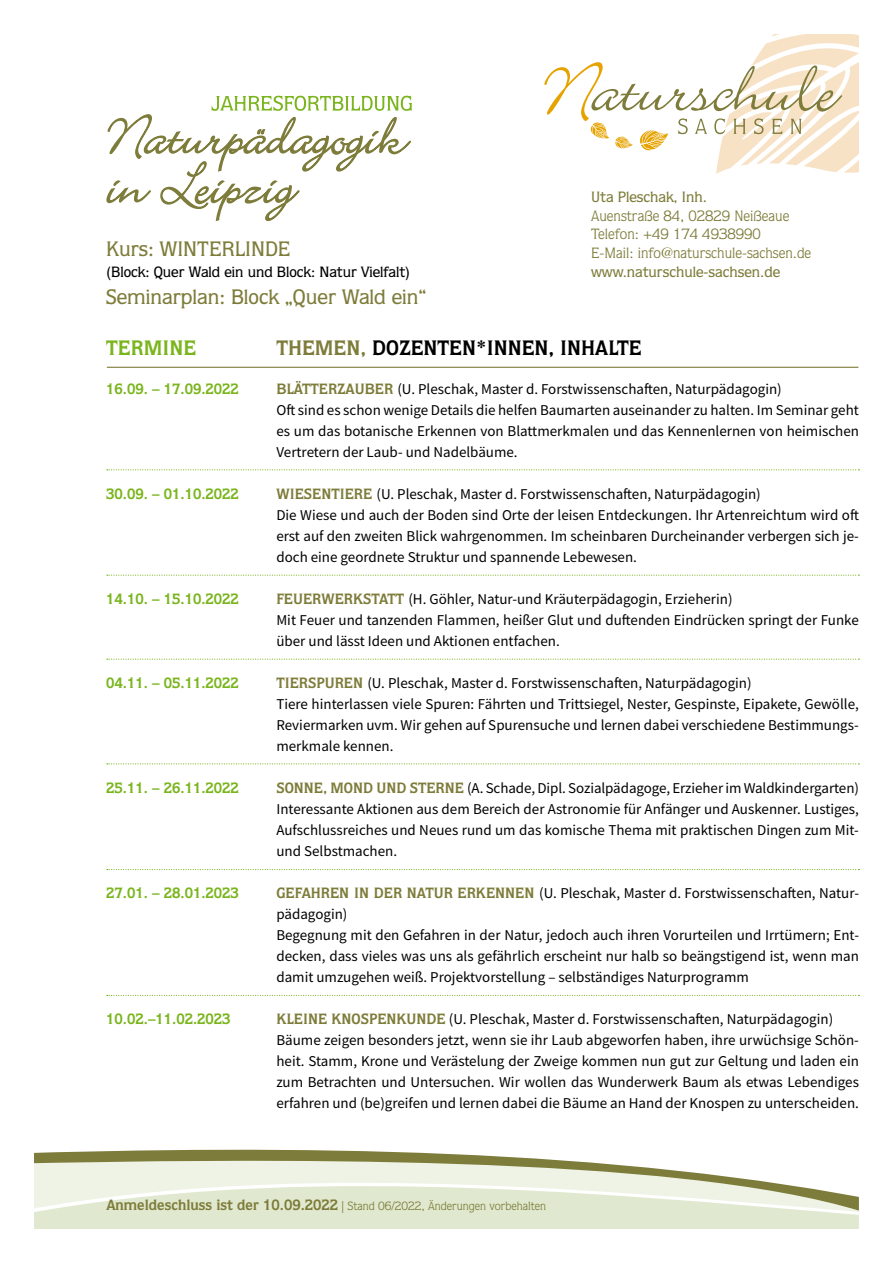
<style>
.page{position:relative;width:893px;height:1263px;background:#fff}
.page>*{position:absolute;margin:0;border:0;box-sizing:border-box;transform-origin:0 0}
.t1{font:500 21px "Quorum Std";color:#7e7c3a}
.t2{font:700 21px "Quorum Std";color:#000}
.t3{font:700 21px "Quorum Std";color:#7ab51d}
.t4{font:700 21px "Quorum Std";color:#7e7c3a}
.t5{font:15px/21px "Source Sans Pro";color:#000}
.t6{font:700 15px "Quorum Std";color:#7ab51d}
.t7{font:15px/18.8px "Quorum Std";color:#7e7c3a}
.t8{font:700 15px "Quorum Std";color:#7e7c3a}
.t9{font:500 15px "Quorum Std";color:#7e7c3a}
.t10{font:500 15px "Quorum Std";color:#000}
.t11{font:12px "Quorum Std";color:#7e7c3a}
.s1{color:#7e7c3a}
.s2{font-family:"Quorum Std";font-weight:700;color:#7e7c3a}
.s3{font-weight:700;font-size:15px}
</style>
<div class="page">
<svg style="left:34px;top:1149px;width:561px;height:14px;fill:#7e7c3a"></svg>
<svg style="left:34px;top:1163px;width:825px;height:66px;background:#e3e9d4"></svg>
<svg style="left:544px;top:34px;width:315px;height:140px"></svg>
<svg style="left:106px;top:96px;width:306px;height:126px"></svg>
<svg style="left:107px;top:469px;width:752px;height:1px"></svg>
<svg style="left:107px;top:575px;width:752px;height:1px"></svg>
<svg style="left:107px;top:659px;width:752px;height:1px"></svg>
<svg style="left:107px;top:763px;width:752px;height:1px"></svg>
<svg style="left:107px;top:995px;width:752px;height:1px"></svg>
<svg style="left:107px;top:869px;width:752px;height:1px"></svg>
<hr style="left:107px;top:367px;width:751px;height:1px;background:#7e7c3a">
<h1 class="t1" style="left:106px;top:236px;width:186px">Kurs: WINTERLINDE</h1>
<p class="t10" style="left:106px;top:263px;width:305px">(Block: Quer Wald ein und Block: Natur Vielfalt)</p>
<h1 class="t1" style="left:106px;top:284px;width:322px">Seminarplan: Block „Quer Wald ein“</h1>
<p class="t9" style="left:591px;top:188px;width:117px">Uta Pleschak, Inh.</p>
<p class="t7" style="left:591px;top:206px;width:222px">Auenstraße 84, 02829 Neißeaue<br>Telefon: +49 174 4938990<br>E-Mail: info@naturschule-sachsen.de</p>
<p class="t9" style="left:591px;top:263px;width:191px">www.naturschule-sachsen.de</p>
<h1 class="t3" style="left:106px;top:335px;width:91px">TERMINE</h1>
<p class="t6" style="left:106px;top:380px;width:134px">16.09. – 17.09.2022</p>
<p class="t6" style="left:106px;top:485px;width:134px">30.09. – 01.10.2022</p>
<p class="t6" style="left:106px;top:590px;width:134px">14.10. – 15.10.2022</p>
<p class="t6" style="left:106px;top:674px;width:134px">04.11. – 05.11.2022</p>
<p class="t6" style="left:106px;top:779px;width:134px">25.11. – 26.11.2022</p>
<p class="t6" style="left:106px;top:884px;width:134px">27.01. – 28.01.2023</p>
<p class="t6" style="left:106px;top:1010px;width:126px">10.02.–11.02.2023</p>
<h1 class="t4" style="left:276px;top:335px;width:41px">THEMEN</h1>
<h1 class="t2" style="left:360px;top:335px;width:281px"><span class="s1">,</span> DOZENTEN*INNEN, INHALTE</h1>
<p class="t5" style="left:276px;top:378px;width:584px"><span class="s2">BLÄTTERZAUBER</span> (U. Pleschak, Master d. Forstwissenschaften, Naturpädagogin)<br>Oft sind es schon wenige Details die helfen Baumarten auseinander zu halten. Im Seminar geht es um das botanische Erkennen von Blattmerkmalen und das Kennenlernen von heimischen Vertretern der Laub- und Nadelbäume.</p>
<p class="t8" style="left:276px;top:485px;width:73px">WIESENTIERE</p>
<p class="t5" style="left:276px;top:483px;width:584px;text-indent:100px">(U. Pleschak, Master d. Forstwissenschaften, Naturpädagogin)<br>Die Wiese und auch der Boden sind Orte der leisen Entdeckungen. Ihr Artenreichtum wird oft erst auf den zweiten Blick wahrgenommen. Im scheinbaren Durcheinander verbergen sich je&shy;doch eine geordnete Struktur und spannende Lebewesen.</p>
<p class="t5" style="left:276px;top:588px;width:584px"><span class="s2">FEUERWERKSTATT</span> (H. Göhler, Natur-und Kräuterpädagogin, Erzieherin)<br>Mit Feuer und tanzenden Flammen, heißer Glut und duftenden Eindrücken springt der Funke über und lässt Ideen und Aktionen entfachen.</p>
<p class="t8" style="left:276px;top:674px;width:69px">TIERSPUREN</p>
<p class="t5" style="left:276px;top:672px;width:584px;text-indent:91px">(U. Pleschak, Master d. Forstwissenschaften, Naturpädagogin)<br>Tiere hinterlassen viele Spuren: Fährten und Trittsiegel, Nester, Gespinste, Eipakete, Gewölle, Reviermarken uvm. Wir gehen auf Spurensuche und lernen dabei verschiedene Bestimmungs&shy;merkmale kennen.</p>
<p class="t8" style="left:276px;top:779px;width:19px">SONNE</p>
<p class="t8" style="left:323px;top:779px;width:19px">, MON</p>
<p class="t8" style="left:363px;top:779px;width:74px">D UND STERNE</p>
<p class="t5" style="left:276px;top:777px;width:584px;text-align:justify;text-indent:191px">(A. Schade, Dipl. Sozialpädagoge, Erzieher im Waldkindergarten)<br>Interessante Aktionen aus dem Bereich der Astronomie für Anfänger und Auskenner. Lustiges, Aufschlussreiches und Neues rund um das komische Thema mit praktischen Dingen zum Mit&shy;und Selbstmachen.</p>
<p class="t8" style="left:276px;top:884px;width:55px">GEFAHREN</p>
<p class="t8" style="left:354px;top:884px;width:143px">IN DER NATUR ERKENNEN</p>
<p class="t5" style="left:539px;top:882px;width:321px">(U. Pleschak, Master d. Forstwissenschaften, Natur-</p>
<p class="t5" style="left:276px;top:903px;width:584px">pädagogin)<br>Begegnung mit den Gefahren in der Natur, jedoch auch ihren Vorurteilen und Irrtümern; Ent&shy;decken, dass vieles was uns als gefährlich erscheint nur halb so beängstigend ist, wenn man damit umzugehen weiß. Projektvorstellung – selbständiges Naturprogramm</p>
<p class="t8" style="left:276px;top:1010px;width:27px">KLEINE</p>
<p class="t5" style="left:276px;top:1008px;width:584px;text-indent:55px"><span class="s2">KNOSPENKUNDE</span> (U. Pleschak, Master d. Forstwissenschaften, Naturpädagogin)<br>Bäume zeigen besonders jetzt, wenn sie ihr Laub abgeworfen haben, ihre urwüchsige Schön&shy;heit. Stamm, Krone und Verästelung der Zweige kommen nun gut zur Geltung und laden ein zum Betrachten und Untersuchen. Wir wollen das Wunderwerk Baum als etwas Lebendiges erfahren und (be)greifen und lernen dabei die Bäume an Hand der Knospen zu unterscheiden.</p>
<p class="t11" style="left:106px;top:1199px;width:441px"><span class="s3">ANMELDESCHLUSS IST DER 10.09.2022</span> | Stand 06/2022, Änderungen vorbehalten</p>
</div>
